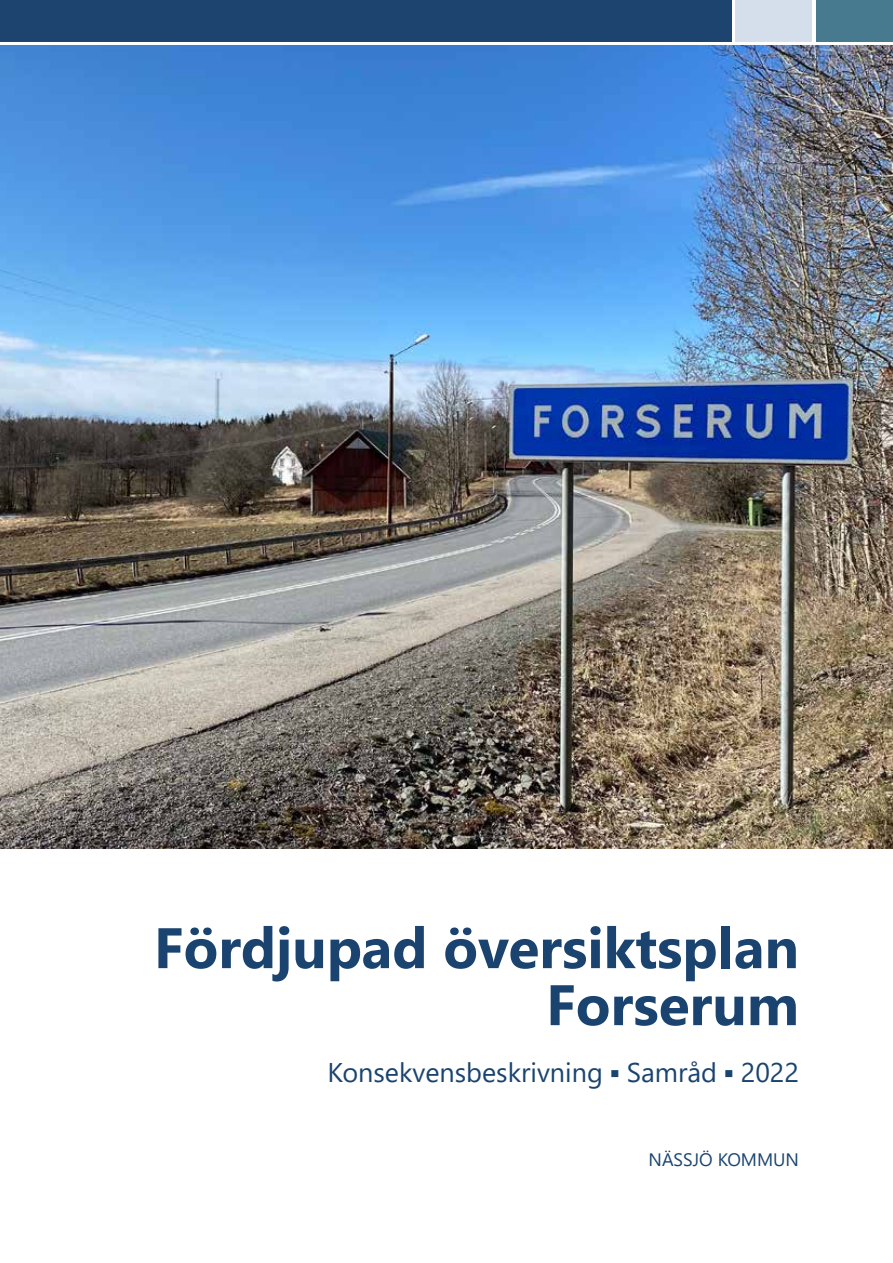
<style>
.page{position:relative;width:893px;height:1263px;background:#fff}
.page>*{position:absolute;margin:0;border:0;box-sizing:border-box;transform-origin:0 0}
.t1{font:700 57px/57px "Segoe UI";color:#1a446f;text-align:right}
.t2{font:27px "Segoe UI";color:#1a446f}
.t3{font:18px "Segoe UI";color:#1a446f}
</style>
<div class="page">
<div style="left:0;top:0;width:731px;height:41px;background:#1d436f"></div>
<div style="left:735px;top:0;width:77px;height:41px;background:#d5dfeb"></div>
<div style="left:816px;top:0;width:77px;height:41px;background:#477a8f"></div>
<img style="left:0;top:45px;width:893px;height:803px">
<h1 class="t1" style="left:154px;top:915px;width:647px">Fördjupad översiktsplan<br>Forserum</h1>
<p class="t2" style="left:327px;top:1047px;width:473px">Konsekvensbeskrivning ■ Samråd ■ 2022</p>
<p class="t3" style="left:649px;top:1143px;width:152px">NÄSSJÖ KOMMUN</p>
</div>
